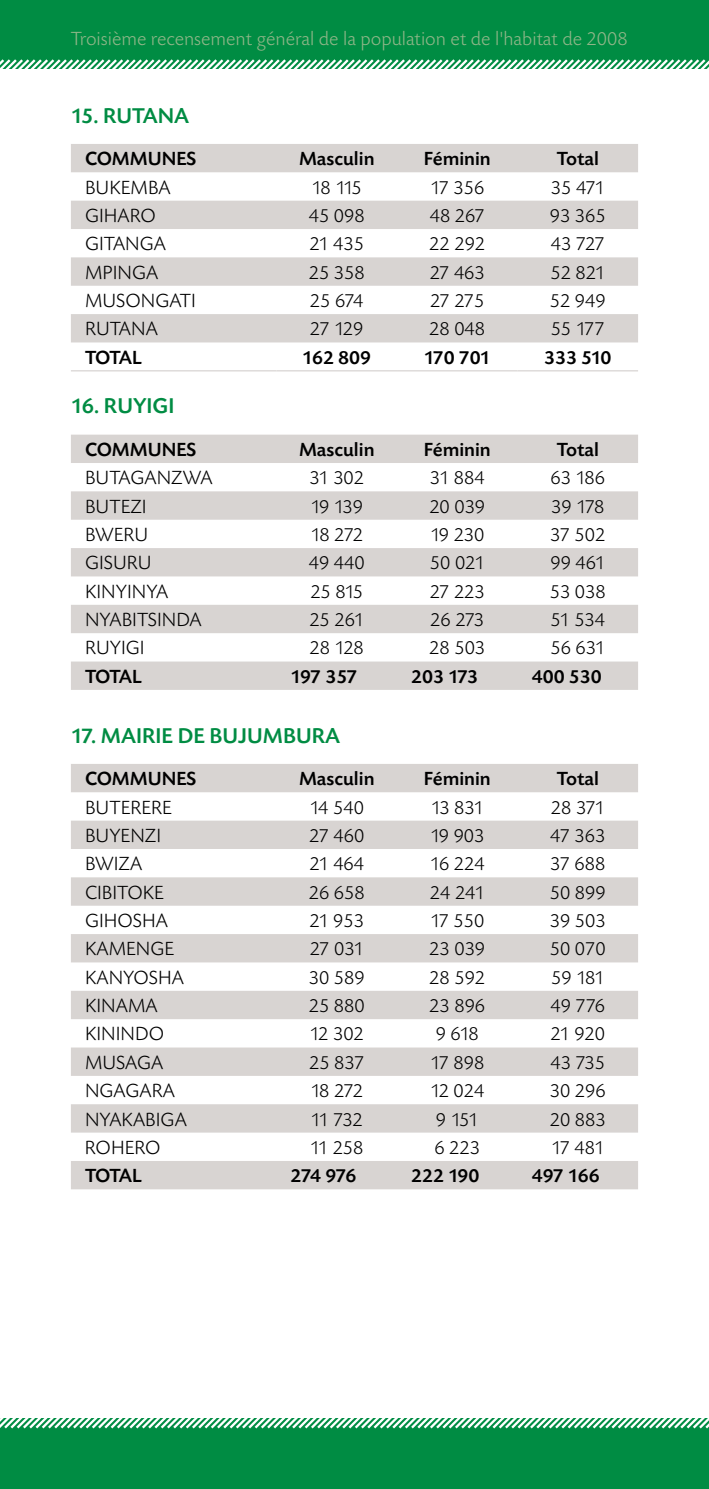
<style>
.page{position:relative;width:709px;height:1489px;background:#fff}
.page>*{position:absolute;margin:0;border:0;box-sizing:border-box;transform-origin:0 0}
.t1{font:500 22.5px "Today SB";color:#008c43}
.t2{font:300 20px "Today SB";color:#000}
.t3{font:500 20px "Today SB";color:#000}
.t4{font:300 20px "Today SB";color:#8fb688}
</style>
<div class="page">
<div style="left:0;top:1417px;width:709px;height:71px;background:#008c43"></div>
<div style="left:0;top:0;width:709px;height:69px;background:#008c43"></div>
<svg style="left:0;top:59px;width:709px;height:10px"></svg>
<svg style="left:0;top:1417px;width:709px;height:12px"></svg>
<svg style="left:71px;top:144px;width:567px;height:198px;fill:#d8d4d2"></svg>
<hr style="left:71px;top:370px;width:205px;height:1px;background:#d8d4d2">
<hr style="left:276px;top:370px;width:121px;height:1px;background:#d8d4d2">
<hr style="left:397px;top:370px;width:120px;height:1px;background:#d8d4d2">
<hr style="left:517px;top:370px;width:121px;height:1px;background:#d8d4d2">
<svg style="left:71px;top:434px;width:567px;height:256px;fill:#d8d4d2"></svg>
<svg style="left:71px;top:764px;width:567px;height:425px;fill:#d8d4d2"></svg>
<p class="t4" style="left:71px;top:28px;width:558px">Troisième recensement général de la population et de l'habitat de 2008</p>
<p class="t1" style="left:71px;top:103px;width:120px">15. RUTANA</p>
<p class="t3" style="left:85px;top:148px;width:113px">COMMUNES</p>
<p class="t3" style="left:299px;top:148px;width:77px">Masculin</p>
<p class="t3" style="left:424px;top:148px;width:68px">Féminin</p>
<p class="t3" style="left:557px;top:148px;width:44px">Total</p>
<p class="t2" style="left:85px;top:177px;width:87px">BUKEMBA</p>
<p class="t2" style="left:311px;top:177px;width:52px">18 115</p>
<p class="t2" style="left:430px;top:177px;width:56px">17 356</p>
<p class="t2" style="left:551px;top:177px;width:55px">35 471</p>
<p class="t2" style="left:85px;top:205px;width:72px">GIHARO</p>
<p class="t2" style="left:309px;top:205px;width:57px">45 098</p>
<p class="t2" style="left:430px;top:205px;width:57px">48 267</p>
<p class="t2" style="left:550px;top:205px;width:57px">93 365</p>
<p class="t2" style="left:85px;top:233px;width:82px">GITANGA</p>
<p class="t2" style="left:309px;top:233px;width:56px">21 435</p>
<p class="t2" style="left:429px;top:233px;width:57px">22 292</p>
<p class="t2" style="left:551px;top:233px;width:55px">43 727</p>
<p class="t2" style="left:85px;top:262px;width:75px">MPINGA</p>
<p class="t2" style="left:309px;top:262px;width:57px">25 358</p>
<p class="t2" style="left:429px;top:262px;width:57px">27 463</p>
<p class="t2" style="left:550px;top:262px;width:56px">52 821</p>
<p class="t2" style="left:85px;top:290px;width:112px">MUSONGATI</p>
<p class="t2" style="left:310px;top:290px;width:55px">25 674</p>
<p class="t2" style="left:430px;top:290px;width:56px">27 275</p>
<p class="t2" style="left:550px;top:290px;width:57px">52 949</p>
<p class="t2" style="left:85px;top:318px;width:74px">RUTANA</p>
<p class="t2" style="left:310px;top:318px;width:55px">27 129</p>
<p class="t2" style="left:429px;top:318px;width:57px">28 048</p>
<p class="t2" style="left:550px;top:318px;width:56px">55 177</p>
<p class="t3" style="left:85px;top:346px;width:23px">Total</p>
<p class="t3" style="left:302px;top:346px;width:70px">162 809</p>
<p class="t3" style="left:424px;top:346px;width:68px">170 701</p>
<p class="t3" style="left:544px;top:346px;width:69px">333 510</p>
<p class="t1" style="left:71px;top:394px;width:105px">16. RUYIGI</p>
<p class="t3" style="left:85px;top:439px;width:113px">COMMUNES</p>
<p class="t3" style="left:299px;top:439px;width:77px">Masculin</p>
<p class="t3" style="left:424px;top:439px;width:68px">Féminin</p>
<p class="t3" style="left:557px;top:439px;width:44px">Total</p>
<p class="t2" style="left:85px;top:467px;width:129px">BUTAGANZWA</p>
<p class="t2" style="left:309px;top:467px;width:56px">31 302</p>
<p class="t2" style="left:430px;top:467px;width:56px">31 884</p>
<p class="t2" style="left:550px;top:467px;width:56px">63 186</p>
<p class="t2" style="left:85px;top:495px;width:63px">BUTEZI</p>
<p class="t2" style="left:310px;top:495px;width:54px">19 139</p>
<p class="t2" style="left:429px;top:495px;width:57px">20 039</p>
<p class="t2" style="left:551px;top:495px;width:55px">39 178</p>
<p class="t2" style="left:85px;top:524px;width:65px">BWERU</p>
<p class="t2" style="left:310px;top:524px;width:54px">18 272</p>
<p class="t2" style="left:430px;top:524px;width:56px">19 230</p>
<p class="t2" style="left:550px;top:524px;width:57px">37 502</p>
<p class="t2" style="left:85px;top:552px;width:68px">GISURU</p>
<p class="t2" style="left:309px;top:552px;width:57px">49 440</p>
<p class="t2" style="left:430px;top:552px;width:56px">50 021</p>
<p class="t2" style="left:550px;top:552px;width:56px">99 461</p>
<p class="t2" style="left:85px;top:581px;width:85px">KINYINYA</p>
<p class="t2" style="left:310px;top:581px;width:54px">25 815</p>
<p class="t2" style="left:430px;top:581px;width:57px">27 223</p>
<p class="t2" style="left:550px;top:581px;width:57px">53 038</p>
<p class="t2" style="left:85px;top:609px;width:118px">NYABITSINDA</p>
<p class="t2" style="left:309px;top:609px;width:56px">25 261</p>
<p class="t2" style="left:430px;top:609px;width:55px">26 273</p>
<p class="t2" style="left:550px;top:609px;width:56px">51 534</p>
<p class="t2" style="left:85px;top:637px;width:61px">RUYIGI</p>
<p class="t2" style="left:309px;top:637px;width:56px">28 128</p>
<p class="t2" style="left:429px;top:637px;width:57px">28 503</p>
<p class="t2" style="left:550px;top:637px;width:56px">56 631</p>
<p class="t3" style="left:85px;top:666px;width:23px">Total</p>
<p class="t3" style="left:291px;top:666px;width:68px">197 357</p>
<p class="t3" style="left:411px;top:666px;width:68px">203 173</p>
<p class="t3" style="left:531px;top:666px;width:71px">400 530</p>
<p class="t1" style="left:71px;top:723px;width:271px">17. MAIRIE DE BUJUMBURA</p>
<p class="t3" style="left:85px;top:768px;width:113px">COMMUNES</p>
<p class="t3" style="left:299px;top:768px;width:77px">Masculin</p>
<p class="t3" style="left:424px;top:768px;width:68px">Féminin</p>
<p class="t3" style="left:557px;top:768px;width:44px">Total</p>
<p class="t2" style="left:85px;top:796px;width:88px">BUTERERE</p>
<p class="t2" style="left:309px;top:796px;width:56px">14 540</p>
<p class="t2" style="left:431px;top:796px;width:55px">13 831</p>
<p class="t2" style="left:551px;top:796px;width:55px">28 371</p>
<p class="t2" style="left:85px;top:825px;width:78px">BUYENZI</p>
<p class="t2" style="left:309px;top:825px;width:57px">27 460</p>
<p class="t2" style="left:430px;top:825px;width:56px">19 903</p>
<p class="t2" style="left:550px;top:825px;width:57px">47 363</p>
<p class="t2" style="left:85px;top:853px;width:59px">BWIZA</p>
<p class="t2" style="left:309px;top:853px;width:56px">21 464</p>
<p class="t2" style="left:430px;top:853px;width:56px">16 224</p>
<p class="t2" style="left:550px;top:853px;width:57px">37 688</p>
<p class="t2" style="left:85px;top:881px;width:80px">CIBITOKE</p>
<p class="t2" style="left:309px;top:881px;width:57px">26 658</p>
<p class="t2" style="left:430px;top:881px;width:56px">24 241</p>
<p class="t2" style="left:550px;top:881px;width:57px">50 899</p>
<p class="t2" style="left:85px;top:910px;width:85px">GIHOSHA</p>
<p class="t2" style="left:309px;top:910px;width:56px">21 953</p>
<p class="t2" style="left:430px;top:910px;width:56px">17 550</p>
<p class="t2" style="left:550px;top:910px;width:57px">39 503</p>
<p class="t2" style="left:85px;top:938px;width:91px">KAMENGE</p>
<p class="t2" style="left:310px;top:938px;width:55px">27 031</p>
<p class="t2" style="left:429px;top:938px;width:57px">23 039</p>
<p class="t2" style="left:550px;top:938px;width:57px">50 070</p>
<p class="t2" style="left:85px;top:966px;width:100px">KANYOSHA</p>
<p class="t2" style="left:309px;top:966px;width:57px">30 589</p>
<p class="t2" style="left:429px;top:966px;width:57px">28 592</p>
<p class="t2" style="left:551px;top:966px;width:55px">59 181</p>
<p class="t2" style="left:85px;top:995px;width:74px">KINAMA</p>
<p class="t2" style="left:309px;top:995px;width:57px">25 880</p>
<p class="t2" style="left:429px;top:995px;width:57px">23 896</p>
<p class="t2" style="left:550px;top:995px;width:56px">49 776</p>
<p class="t2" style="left:85px;top:1023px;width:81px">KININDO</p>
<p class="t2" style="left:309px;top:1023px;width:56px">12 302</p>
<p class="t2" style="left:435px;top:1023px;width:45px">9 618</p>
<p class="t2" style="left:550px;top:1023px;width:56px">21 920</p>
<p class="t2" style="left:85px;top:1051px;width:80px">MUSAGA</p>
<p class="t2" style="left:309px;top:1051px;width:57px">25 837</p>
<p class="t2" style="left:430px;top:1051px;width:56px">17 898</p>
<p class="t2" style="left:550px;top:1051px;width:56px">43 735</p>
<p class="t2" style="left:85px;top:1080px;width:91px">NGAGARA</p>
<p class="t2" style="left:310px;top:1080px;width:54px">18 272</p>
<p class="t2" style="left:430px;top:1080px;width:56px">12 024</p>
<p class="t2" style="left:550px;top:1080px;width:57px">30 296</p>
<p class="t2" style="left:85px;top:1108px;width:103px">NYAKABIGA</p>
<p class="t2" style="left:310px;top:1108px;width:54px">11 732</p>
<p class="t2" style="left:436px;top:1108px;width:44px">9 151</p>
<p class="t2" style="left:550px;top:1108px;width:57px">20 883</p>
<p class="t2" style="left:85px;top:1136px;width:77px">ROHERO</p>
<p class="t2" style="left:310px;top:1136px;width:55px">11 258</p>
<p class="t2" style="left:434px;top:1136px;width:47px">6 223</p>
<p class="t2" style="left:551px;top:1136px;width:54px">17 481</p>
<p class="t3" style="left:85px;top:1165px;width:23px">Total</p>
<p class="t3" style="left:290px;top:1165px;width:67px">274 976</p>
<p class="t3" style="left:411px;top:1165px;width:70px">222 190</p>
<p class="t3" style="left:531px;top:1165px;width:70px">497 166</p>
</div>
